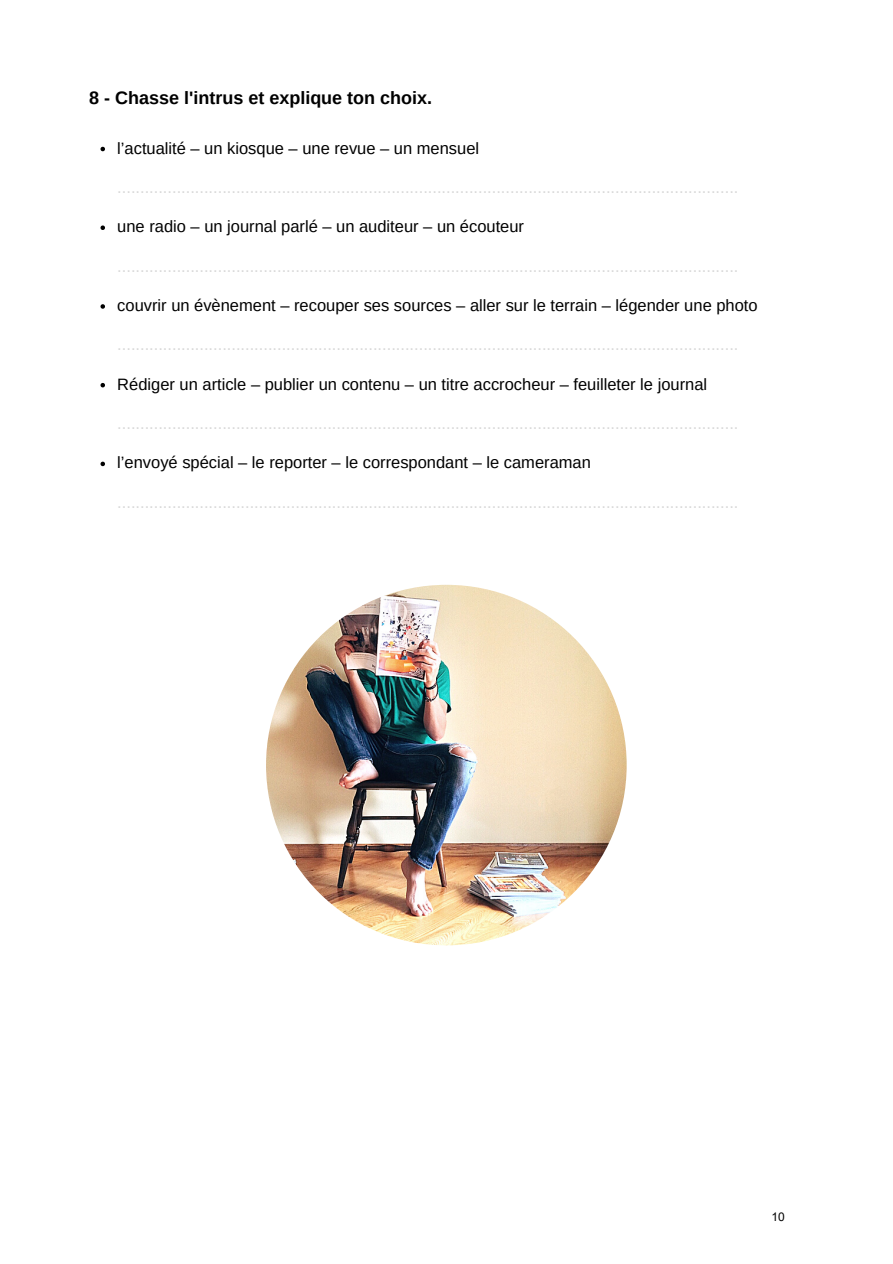
<style>
.page{position:relative;width:893px;height:1264px;background:#fff}
.page>*{position:absolute;margin:0;border:0;box-sizing:border-box;transform-origin:0 0}
.t1{font:700 18px "Arimo";color:#000}
.t2{font:16.5px "Arimo";color:#d9d9d9}
.t3{font:16.5px "Arimo";color:#000}
.t4{font:12px "Arial";color:#000}
</style>
<div class="page">
<svg style="left:100px;top:147px;width:5px;height:4px"></svg>
<svg style="left:100px;top:225px;width:5px;height:5px"></svg>
<svg style="left:100px;top:304px;width:5px;height:5px"></svg>
<svg style="left:100px;top:383px;width:5px;height:4px"></svg>
<svg style="left:100px;top:461px;width:5px;height:5px"></svg>
<img style="left:266px;top:585px;width:360px;height:360px;border-radius:50%">
<p class="t1" style="left:89px;top:88px;width:344px">8 - Chasse l'intrus et explique ton choix.</p>
<p class="t3" style="left:117px;top:139px;width:363px">l’actualité – un kiosque – une revue – un mensuel</p>
<p class="t2" style="left:117px;top:178px;width:622px">........................................................................................................................................</p>
<p class="t3" style="left:117px;top:217px;width:408px">une radio – un journal parlé – un auditeur – un écouteur</p>
<p class="t2" style="left:117px;top:257px;width:622px">........................................................................................................................................</p>
<p class="t3" style="left:117px;top:296px;width:641px">couvrir un évènement – recouper ses sources – aller sur le terrain – légender une photo</p>
<p class="t2" style="left:117px;top:335px;width:622px">........................................................................................................................................</p>
<p class="t3" style="left:117px;top:375px;width:591px">Rédiger un article – publier un contenu – un titre accrocheur – feuilleter le journal</p>
<p class="t2" style="left:117px;top:414px;width:622px">........................................................................................................................................</p>
<p class="t3" style="left:117px;top:453px;width:475px">l’envoyé spécial – le reporter – le correspondant – le cameraman</p>
<p class="t2" style="left:117px;top:493px;width:622px">........................................................................................................................................</p>
<p class="t4" style="left:771px;top:1208px;width:15px">10</p>
</div>
